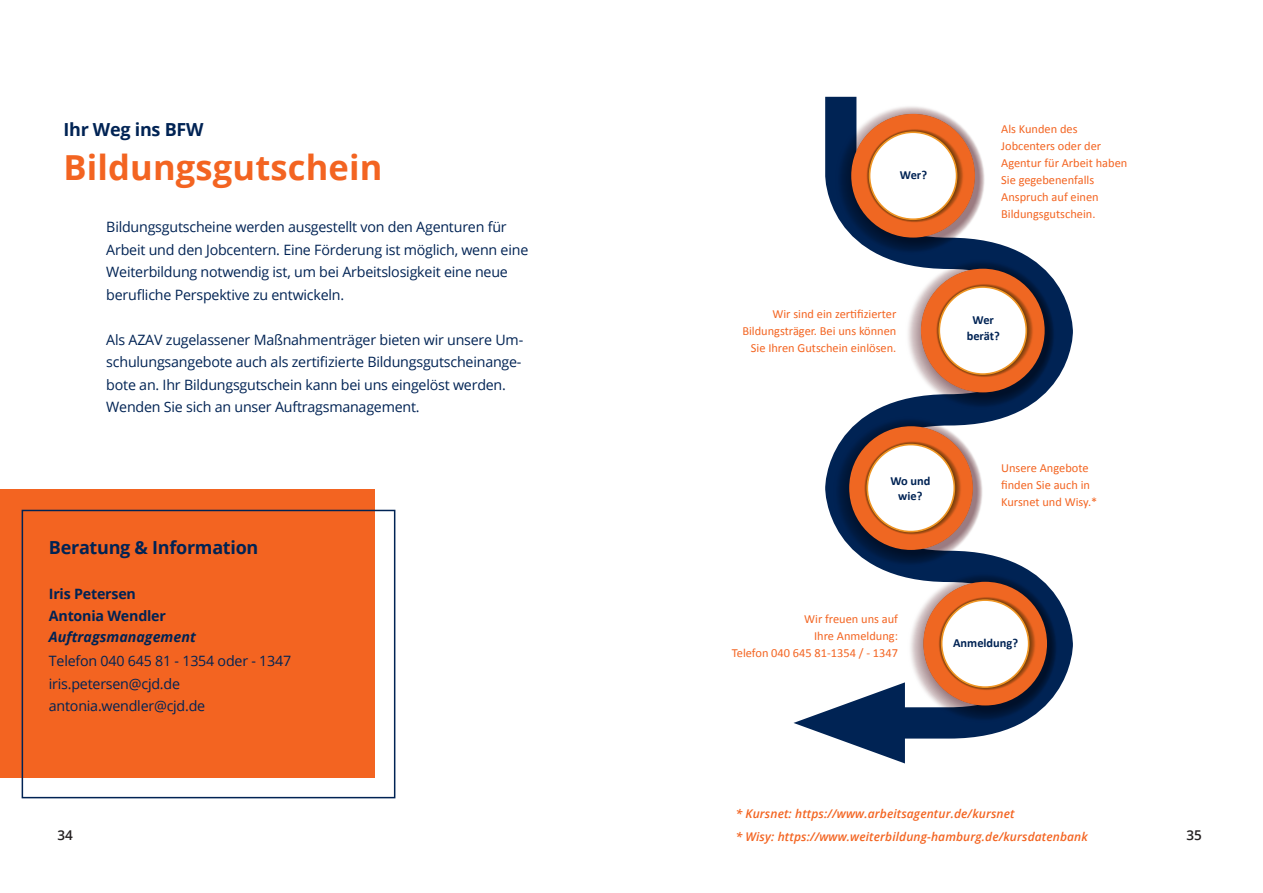
<style>
.page{position:relative;width:1263px;height:893px;background:#fff}
.page>*{position:absolute;margin:0;border:0;box-sizing:border-box;transform-origin:0 0}
.t1{font:700 34.5px "Open Sans";letter-spacing:.005em;color:#f36421}
.t2{font:700 18px "Open Sans";letter-spacing:-.015em;color:#002354}
.t3{font:14.25px/22.5px "Open Sans";letter-spacing:-.015em;color:#002354}
.t4{font:700 14.25px/22.5px "Open Sans";letter-spacing:-.015em;color:#002354}
.t5{font:italic 700 14.25px "Open Sans";color:#002354}
.t6{font:600 13.5px "Open Sans";color:#231f20}
.t7{font:12.45px/17px "Calibri";color:#f36421}
.t8{font:700 12.45px/15.6px "Calibri";color:#002354;text-align:center}
.t9{font:italic 600 12px/22.5px "Open Sans";letter-spacing:.01em;color:#f36421}
</style>
<div class="page">
<div style="left:0;top:489px;width:374px;height:288px;background:#f36421"></div>
<div style="left:22px;top:510px;width:373px;height:288px;border:2px solid #002354"></div>
<svg style="left:825px;top:96px;width:248px;height:643px"></svg>
<svg style="left:793px;top:682px;width:112px;height:81px"></svg>
<svg style="left:853px;top:430px;width:124px;height:123px"></svg>
<div style="left:849px;top:426px;width:124px;height:124px;background:#ef6722;border-radius:50%"></div>
<svg style="left:866px;top:444px;width:89px;height:88px;background:#f4d6c2"></svg>
<svg style="left:855px;top:118px;width:124px;height:123px"></svg>
<div style="left:851px;top:114px;width:124px;height:124px;background:#ef6722;border-radius:50%"></div>
<svg style="left:869px;top:131px;width:88px;height:89px;background:#f4d6c2"></svg>
<svg style="left:925px;top:273px;width:123px;height:123px"></svg>
<div style="left:921px;top:269px;width:124px;height:123px;background:#ef6722;border-radius:50%"></div>
<svg style="left:938px;top:286px;width:89px;height:89px;background:#f4d5c0"></svg>
<svg style="left:928px;top:586px;width:123px;height:123px"></svg>
<div style="left:923px;top:582px;width:124px;height:123px;background:#ef6722;border-radius:50%"></div>
<svg style="left:941px;top:599px;width:88px;height:89px;background:#f4d6c2"></svg>
<p class="t2" style="left:63px;top:117px;width:142px">Ihr Weg ins BFW</p>
<h1 class="t1" style="left:63px;top:143px;width:321px">Bildungsgutschein</h1>
<p class="t3" style="left:106px;top:215px;width:423px">Bildungsgutscheine werden ausgestellt von den Agenturen für Arbeit und den Jobcentern. Eine Förderung ist möglich, wenn eine Weiterbildung notwendig ist, um bei Arbeitslosigkeit eine neue berufliche Perspektive zu entwickeln.</p>
<p class="t3" style="left:106px;top:328px;width:418px">Als AZAV zugelassener Maßnahmenträger bieten wir unsere Um&shy;schulungsangebote auch als zertifizierte Bildungsgutscheinange&shy;bote an. Ihr Bildungsgutschein kann bei uns eingelöst werden.<br>Wenden Sie sich an unser Auftragsmanagement.</p>
<p class="t2" style="left:49px;top:535px;width:211px">Beratung &amp; Information</p>
<p class="t4" style="left:49px;top:582px;width:119px">Iris Petersen<br>Antonia Wendler</p>
<p class="t5" style="left:49px;top:627px;width:148px">Auftragsmanagement</p>
<p class="t3" style="left:49px;top:649px;width:244px">Telefon 040 645 81 - 1354 oder - 1347 iris.petersen@cjd.de antonia.wendler@cjd.de</p>
<p class="t8" style="left:900px;top:166px;width:29px">Wer?</p>
<p class="t7" style="left:742px;top:305px;width:156px;text-align:right">Wir sind ein zertifizierter<br>Bildungsträger. Bei uns können<br>Sie Ihren Gutschein einlösen.</p>
<p class="t7" style="left:1001px;top:120px;width:128px">Als Kunden des<br>Jobcenters oder der<br>Agentur für Arbeit haben<br>Sie gegebenenfalls<br>Anspruch auf einen<br>Bildungsgutschein.</p>
<p class="t8" style="left:967px;top:312px;width:35px">Wer berät?</p>
<p class="t8" style="left:890px;top:472px;width:42px">Wo und wie?</p>
<p class="t7" style="left:1001px;top:460px;width:98px">Unsere Angebote finden Sie auch in<br>Kursnet und Wisy.*</p>
<p class="t7" style="left:732px;top:610px;width:168px;text-align:right">Wir freuen uns auf<br>Ihre Anmeldung:<br>Telefon 040 645 81-1354 / - 1347</p>
<p class="t8" style="left:953px;top:634px;width:67px">Anmeldung?</p>
<p class="t9" style="left:736px;top:802px;width:354px">* Kursnet: https://www.arbeitsagentur.de/kursnet<br>* Wisy: https://www.weiterbildung-hamburg.de/kursdatenbank</p>
<p class="t6" style="left:57px;top:825px;width:17px">34</p>
<p class="t6" style="left:1186px;top:825px;width:17px">35</p>
</div>
